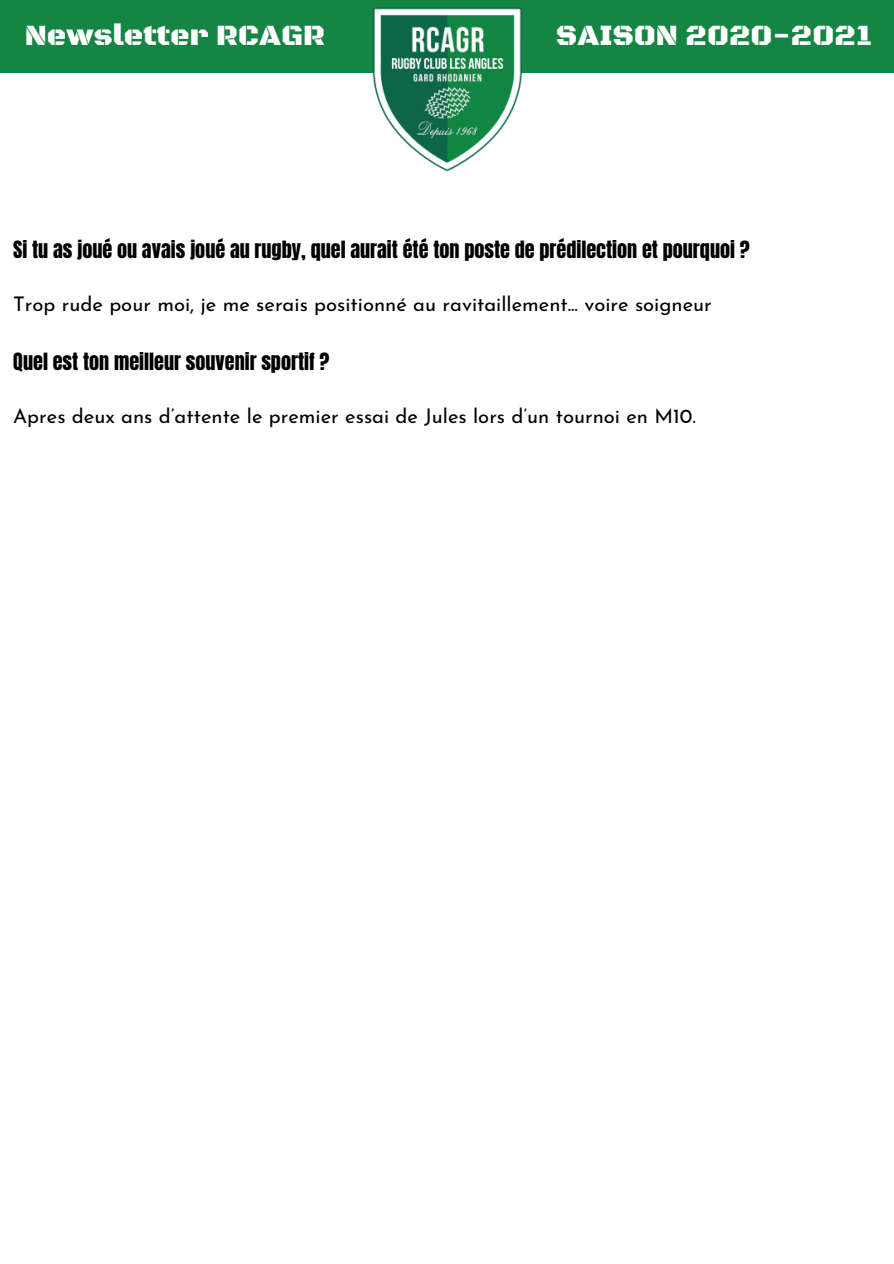
<style>
.page{position:relative;width:894px;height:1264px;background:#fff}
.page>*{position:absolute;margin:0;border:0;box-sizing:border-box;transform-origin:0 0}
.t1{font:30px "Black Ops One";color:#fff}
.t2{font:20.25px "Josefin Sans";color:#000}
.t3{font:20.25px "Anton";color:#000}
</style>
<div class="page">
<div style="left:0;top:0;width:893px;height:73px;background:#158543"></div>
<img style="left:372px;top:7px;width:150px;height:165px">
<p class="t1" style="left:25px;top:17px;width:301px">Newsletter RCAGR</p>
<p class="t1" style="left:555px;top:17px;width:318px">SAISON 2020-2021</p>
<p class="t3" style="left:13px;top:235px;width:737px">Si tu as joué ou avais joué au rugby, quel aurait été ton poste de prédilection et pourquoi ?</p>
<p class="t2" style="left:13px;top:295px;width:700px">Trop rude pour moi, je me serais positionné au ravitaillement... voire soigneur</p>
<p class="t3" style="left:13px;top:347px;width:317px">Quel est ton meilleur souvenir sportif ?</p>
<p class="t2" style="left:13px;top:408px;width:684px">Apres deux ans d’attente le premier essai de Jules lors d’un tournoi en M10.</p>
</div>
